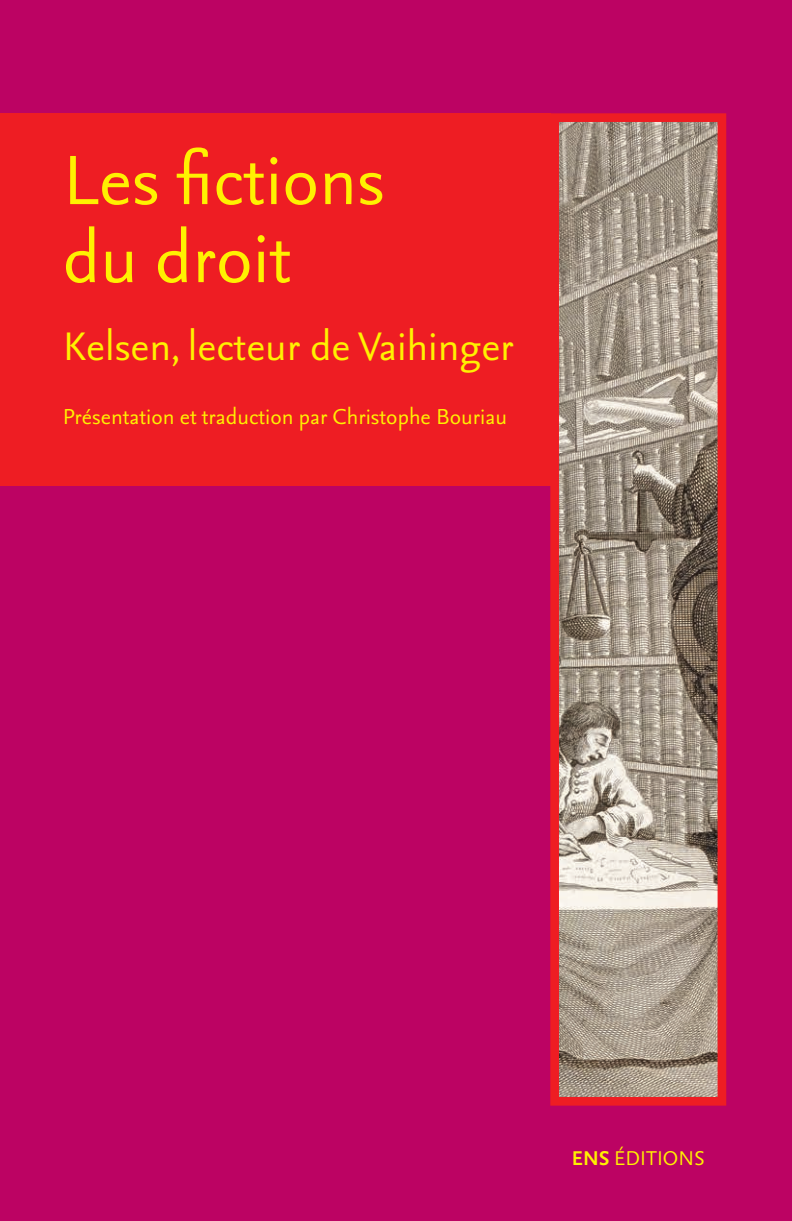
<style>
.page{position:relative;width:792px;height:1221px;background:#bc0363}
.page>*{position:absolute;margin:0;border:0;box-sizing:border-box;transform-origin:0 0}
.t1{font:84px/78px "Seria Sans";color:#fff101}
.t2{font:48px "Seria Sans";color:#fff101}
.t3{font:26px "Seria Sans";color:#fff101}
.t4{font:24px "Seria Sans";color:#fff101}
.s1{font-weight:700}
</style>
<div class="page">
<img style="left:560px;top:123px;width:156px;height:973px">
<div style="left:550px;top:113px;width:176px;height:993px;border:9px solid #ee1d23"></div>
<div style="left:0;top:113px;width:550px;height:373px;background:#ee1d23"></div>
<h1 class="t1" style="left:63px;top:144px;width:324px">Les fictions du droit</h1>
<h2 class="t2" style="left:63px;top:323px;width:453px">Kelsen, lecteur de Vaihinger</h2>
<p class="t3" style="left:63px;top:404px;width:446px">Présentation et traduction par Christophe Bouriau</p>
<p class="t4" style="left:572px;top:1146px;width:134px"><span class="s1">ENS</span> ÉDITIONS</p>
</div>
